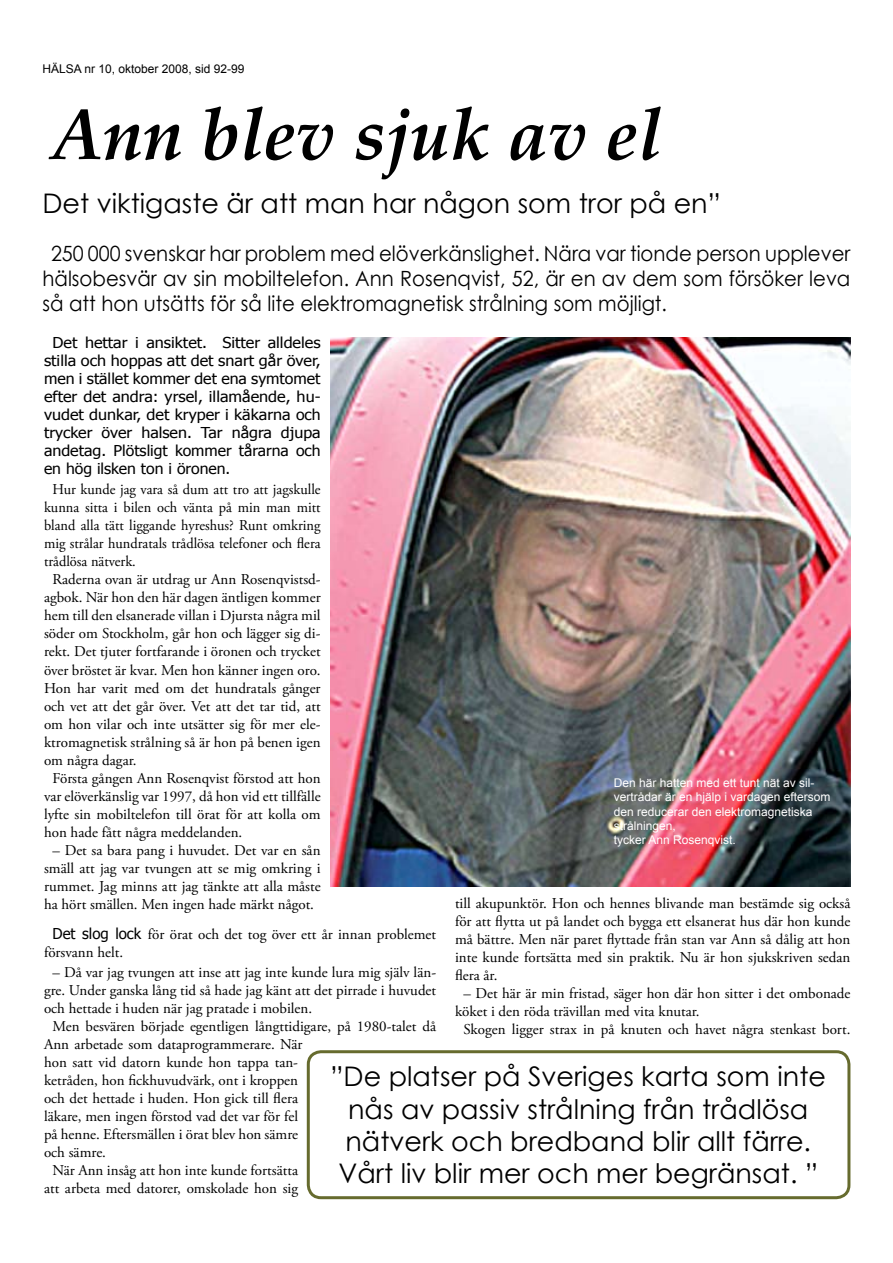
<style>
.page{position:relative;width:893px;height:1263px;background:#fff}
.page>*{position:absolute;margin:0;border:0;box-sizing:border-box;transform-origin:0 0}
.t1{font:italic 700 72px "Palatino Linotype";color:#000}
.t2{font:27px/32.4px "Century Gothic";color:#000;text-align:center}
.t3{font:21px/25.2px "Century Gothic";color:#000;text-align:justify;scale:.94 1}
.t4{font:15px/18px "Adobe Garamond Pro";color:#000;text-align:center}
.t5{font:15px/18px "Tahoma";color:#000;text-align:justify;scale:1.08 1}
.t6{font:15px "Adobe Garamond Pro";color:#000;scale:.96 1}
.t7{font:12px/14.4px "Arial";color:#fff}
.t8{font:12px "Arial";color:#000}
.s1{font-family:"Tahoma"}
</style>
<div class="page">
<img style="left:331px;top:337px;width:519px;height:549px">
<div style="left:307px;top:1050px;width:543px;height:149px;border:3px solid #666b2e;border-radius:13px"></div>
<p class="t8" style="left:43px;top:60px;width:204px">HÄLSA nr 10, oktober 2008, sid 92-99</p>
<h1 class="t1" style="left:51px;top:83px;width:612px">Ann blev sjuk av el</h1>
<h2 class="t2" style="left:43px;top:186px;width:680px">Det viktigaste är att man har någon som tror på en”</h2>
<p class="t3" style="left:43px;top:240px;width:861px;text-indent:9px">250 000 svenskar har problem med elöverkänslighet. Nära var tionde person upplever hälsobesvär av sin mobiltelefon. Ann Rosenqvist, 52, är en av dem som försöker leva så att hon utsätts för så lite elektromagnetisk strålning som möjligt.</p>
<p class="t5" style="left:44px;top:333px;width:258px;text-indent:9px">Det hettar i ansiktet. Sitter alldeles stilla och hoppas att det snart går över, men i stället kommer det ena symtomet efter det andra: yrsel, illamående, hu&shy;vudet dunkar, det kryper i käkarna och trycker över halsen. Tar några djupa andetag. Plötsligt kommer tårarna och en hög ilsken ton i öronen.</p>
<p class="t6" style="left:53px;top:481px;width:281px">Hur kunde jag vara så dum att tro att jagskulle</p>
<p class="t6" style="left:44px;top:499px;width:290px">kunna sitta i bilen och vänta på min man mitt</p>
<p class="t6" style="left:44px;top:517px;width:290px">bland alla tätt liggande hyreshus? Runt omkring</p>
<p class="t6" style="left:44px;top:535px;width:290px">mig strålar hundratals trådlösa telefoner och flera</p>
<p class="t6" style="left:44px;top:553px;width:97px">trådlösa nätverk.</p>
<p class="t4" style="left:53px;top:571px;width:270px">Raderna ovan är utdrag ur Ann Rosenqvistsd-</p>
<p class="t4" style="left:44px;top:589px;width:278px">agbok. När hon den här dagen äntligen kommer</p>
<p class="t4" style="left:44px;top:607px;width:278px">hem till den elsanerade villan i Djursta några mil</p>
<p class="t4" style="left:44px;top:625px;width:278px">söder om Stockholm, går hon och lägger sig di-</p>
<p class="t4" style="left:44px;top:643px;width:278px">rekt. Det tjuter fortfarande i öronen och trycket</p>
<p class="t4" style="left:44px;top:661px;width:278px">över bröstet är kvar. Men hon känner ingen oro.</p>
<p class="t4" style="left:44px;top:679px;width:278px">Hon har varit med om det hundratals gånger</p>
<p class="t4" style="left:44px;top:697px;width:278px">och vet att det går över. Vet att det tar tid, att</p>
<p class="t4" style="left:44px;top:715px;width:278px">om hon vilar och inte utsätter sig för mer ele-</p>
<p class="t4" style="left:44px;top:733px;width:278px">ktromagnetisk strålning så är hon på benen igen</p>
<p class="t4" style="left:44px;top:751px;width:94px">om några dagar.</p>
<p class="t4" style="left:53px;top:769px;width:270px">Första gången Ann Rosenqvist förstod att hon</p>
<p class="t4" style="left:44px;top:787px;width:278px">var elöverkänslig var 1997, då hon vid ett tillfälle</p>
<p class="t4" style="left:44px;top:805px;width:278px">lyfte sin mobiltelefon till örat för att kolla om</p>
<p class="t4" style="left:44px;top:823px;width:200px">hon hade fått några meddelanden.</p>
<p class="t4" style="left:44px;top:841px;width:278px">– Det sa bara pang i huvudet. Det var en sån smäll att jag var tvungen att se mig omkring i rummet. Jag minns att jag tänkte att alla måste ha hört smällen. Men ingen hade märkt något.</p>
<p class="t4" style="left:44px;top:926px;width:394px;text-align:left;text-indent:9px"><span class="s1">Det slog lock</span> för örat och det tog över ett år innan problemet försvann helt.</p>
<p class="t4" style="left:53px;top:964px;width:385px">– Då var jag tvungen att inse att jag inte kunde lura mig själv län-</p>
<p class="t4" style="left:44px;top:982px;width:394px">gre. Under ganska lång tid så hade jag känt att det pirrade i huvudet</p>
<p class="t4" style="left:44px;top:1000px;width:270px">och hettade i huden när jag pratade i mobilen.</p>
<p class="t4" style="left:53px;top:1018px;width:385px">Men besvären började egentligen långttidigare, på 1980-talet då</p>
<p class="t4" style="left:44px;top:1036px;width:260px">Ann arbetade som dataprogrammerare. När</p>
<p class="t4" style="left:44px;top:1054px;width:256px">hon satt vid datorn kunde hon tappa tan-</p>
<p class="t4" style="left:44px;top:1072px;width:256px">ketråden, hon fickhuvudvärk, ont i kroppen</p>
<p class="t4" style="left:44px;top:1090px;width:256px">och det hettade i huden. Hon gick till flera</p>
<p class="t4" style="left:44px;top:1108px;width:256px">läkare, men ingen förstod vad det var för fel</p>
<p class="t4" style="left:44px;top:1126px;width:256px">på henne. Eftersmällen i örat blev hon sämre</p>
<p class="t4" style="left:44px;top:1144px;width:63px">och sämre.</p>
<p class="t4" style="left:53px;top:1162px;width:247px">När Ann insåg att hon inte kunde fortsätta</p>
<p class="t4" style="left:44px;top:1180px;width:256px">att arbeta med datorer, omskolade hon sig</p>
<p class="t7" style="left:614px;top:775px;width:218px">Den här hatten med ett tunt nät av sil&shy;vertrådar är en hjälp i vardagen eftersom den reducerar den elektromagnetiska strålningen,<br>tycker Ann Rosenqvist.</p>
<p class="t4" style="left:455px;top:895px;width:397px;text-align:justify">till akupunktör. Hon och hennes blivande man bestämde sig också för att flytta ut på landet och bygga ett elsanerat hus där hon kunde må bättre. Men när paret flyttade från stan var Ann så dålig att hon inte kunde fortsätta med sin praktik. Nu är hon sjukskriven sedan flera år.</p>
<p class="t4" style="left:463px;top:985px;width:388px">– Det här är min fristad, säger hon där hon sitter i det ombonade</p>
<p class="t4" style="left:455px;top:1003px;width:246px">köket i den röda trävillan med vita knutar.</p>
<p class="t4" style="left:463px;top:1021px;width:388px">Skogen ligger strax in på knuten och havet några stenkast bort.</p>
<h2 class="t2" style="left:331px;top:1060px;width:497px">”De platser på Sveriges karta som inte nås av passiv strålning från trådlösa nätverk och bredband blir allt färre.<br>Vårt liv blir mer och mer begränsat. ”</h2>
</div>
